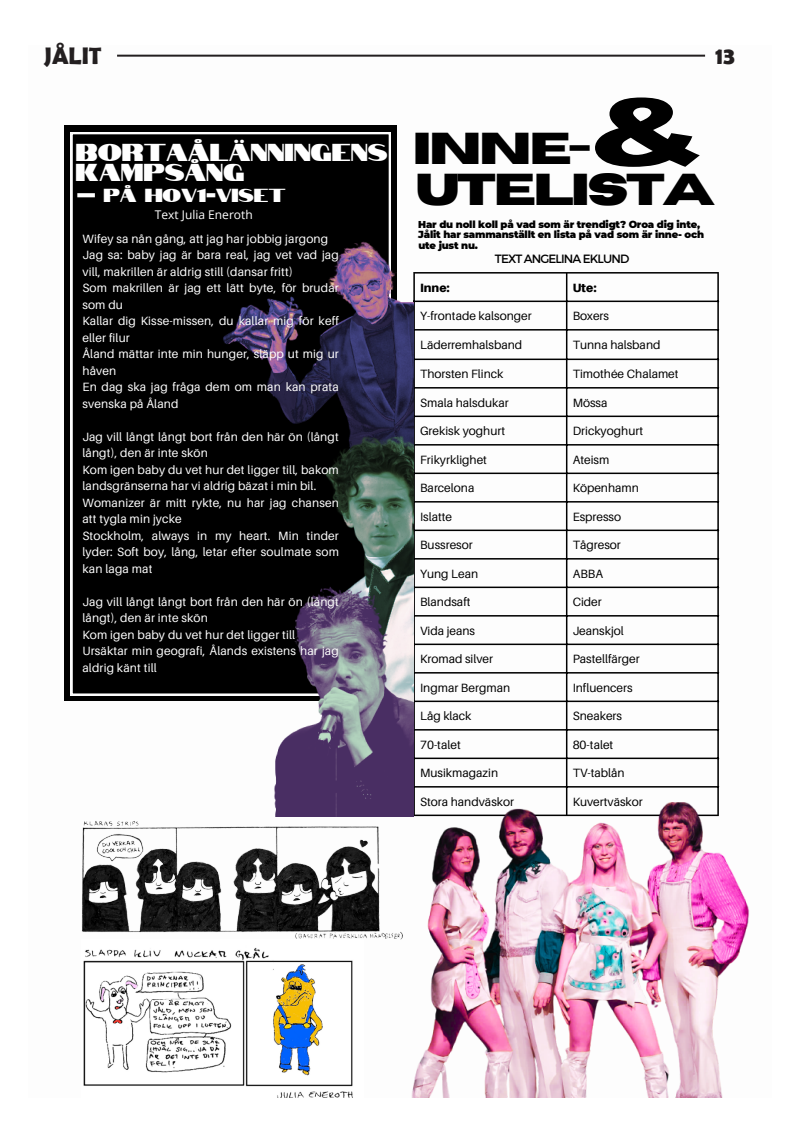
<style>
.page{position:relative;width:794px;height:1134px;background:#fff}
.page>*{position:absolute;margin:0;border:0;box-sizing:border-box;transform-origin:0 0}
.t1{font:700 44.5px "Horizon";letter-spacing:-.07em;color:#000}
.t2{font:24.4px/20.2px "Notable";letter-spacing:-.005em;color:#fff}
.t3{font:700 24px "Berlin Sans FB Demi";color:#231f20}
.t4{font:18.8px "Notable";letter-spacing:-.005em;color:#fff}
.t5{font:12px/16.5px "Aileron";letter-spacing:.01em;color:#fff}
.t6{font:12px "Aileron";color:#000}
.t7{font:12px "Montserrat";letter-spacing:-.07em;color:#000}
.t8{font:900 12px "Aileron";color:#000}
.t9{font:900 10px/10.5px "Montserrat";letter-spacing:-.02em;color:#000}
.s1{font-family:"Open Sans"}
</style>
<div class="page">
<div style="left:64px;top:126px;width:332px;height:575px;background:#000"></div>
<img style="left:83px;top:947px;width:270px;height:151px">
<hr style="left:413px;top:274px;width:2px;height:540px;background:#000">
<hr style="left:566px;top:274px;width:1px;height:540px;background:#000">
<hr style="left:717px;top:274px;width:2px;height:540px;background:#000">
<hr style="left:413px;top:272px;width:306px;height:2px;background:#000">
<hr style="left:413px;top:301px;width:306px;height:1px;background:#000">
<hr style="left:413px;top:329px;width:306px;height:2px;background:#000">
<hr style="left:413px;top:359px;width:306px;height:1px;background:#000">
<hr style="left:413px;top:387px;width:306px;height:2px;background:#000">
<hr style="left:413px;top:416px;width:306px;height:1px;background:#000">
<hr style="left:413px;top:444px;width:306px;height:2px;background:#000">
<hr style="left:413px;top:473px;width:306px;height:1px;background:#000">
<hr style="left:413px;top:501px;width:306px;height:2px;background:#000">
<hr style="left:413px;top:530px;width:306px;height:1px;background:#000">
<hr style="left:413px;top:558px;width:306px;height:2px;background:#000">
<hr style="left:413px;top:587px;width:306px;height:1px;background:#000">
<hr style="left:413px;top:615px;width:306px;height:2px;background:#000">
<hr style="left:413px;top:644px;width:306px;height:1px;background:#000">
<hr style="left:413px;top:672px;width:306px;height:2px;background:#000">
<hr style="left:413px;top:701px;width:306px;height:1px;background:#000">
<hr style="left:413px;top:729px;width:306px;height:2px;background:#000">
<hr style="left:413px;top:758px;width:306px;height:1px;background:#000">
<hr style="left:413px;top:786px;width:306px;height:1px;background:#000">
<img style="left:407px;top:802px;width:343px;height:296px">
<svg style="left:71px;top:132px;width:320px;height:563px"></svg>
<img style="left:175px;top:239px;width:239px;height:167px">
<img style="left:160px;top:406px;width:254px;height:300px">
<img style="left:81px;top:816px;width:326px;height:124px">
<img style="left:261px;top:575px;width:152px;height:241px">
<hr style="left:117px;top:55px;width:588px;height:2px;background:#231f20">
<p class="t3" style="left:44px;top:42px;width:59px">JÅLIT</p>
<p class="t3" style="left:715px;top:42px;width:21px">13</p>
<p class="t2" style="left:76px;top:142px;width:313px">BORTAÅLÄNNINGENS<br>KAMPSÅNG</p>
<p class="t4" style="left:77px;top:185px;width:210px">– PÅ HOV1-VISET</p>
<p class="t5" style="left:82px;top:204px;width:247px;line-height:23.4px;text-align:center"><span class="s1">Text Julia Eneroth<br></span>Wifey sa nån gång, att jag har jobbig jargong</p>
<p class="t5" style="left:82px;top:247px;width:258px">Jag sa: baby jag är bara real, jag vet vad jag vill, makrillen är aldrig still (dansar fritt)<br>Som makrillen är jag ett lätt byte, för brudar som du<br>Kallar dig Kisse-missen, du kallar mig för keff eller filur<br>Åland mättar inte min hunger, släpp ut mig ur håven<br>En dag ska jag fråga dem om man kan prata svenska på Åland</p>
<p class="t5" style="left:82px;top:428px;width:258px">Jag vill långt långt bort från den här ön (långt långt), den är inte skön<br>Kom igen baby du vet hur det ligger till, bakom landsgränserna har vi aldrig bäzat i min bil.<br>Womanizer är mitt rykte, nu har jag chansen att tygla min jycke<br>Stockholm, always in my heart. Min tinder lyder: Soft boy, lång, letar efter soulmate som kan laga mat</p>
<p class="t5" style="left:82px;top:593px;width:258px">Jag vill långt långt bort från den här ön (långt långt), den är inte skön<br>Kom igen baby du vet hur det ligger till Ursäktar min geografi, Ålands existens har jag aldrig känt till</p>
<p class="t1" style="left:416px;top:162px;width:301px">UTELIS<sup>&amp;</sup>TA</p>
<p class="t1" style="left:412px;top:120px;width:180px">INNE-</p>
<p class="t9" style="left:418px;top:218px;width:287px">Har du noll koll på vad som är trendigt? Oroa dig inte,<br>Jålit har sammanställt en lista på vad som är inne- och ute just nu.</p>
<p class="t7" style="left:495px;top:251px;width:136px">TEXT ANGELINA EKLUND</p>
<p class="t8" style="left:420px;top:280px;width:31px">Inne:</p>
<p class="t8" style="left:572px;top:280px;width:25px">Ute:</p>
<p class="t6" style="left:420px;top:309px;width:113px">Y-frontade kalsonger</p>
<p class="t6" style="left:572px;top:309px;width:38px">Boxers</p>
<p class="t6" style="left:420px;top:339px;width:104px">Läderremhalsband</p>
<p class="t6" style="left:572px;top:339px;width:89px">Tunna halsband</p>
<p class="t6" style="left:420px;top:367px;width:85px">Thorsten Flinck</p>
<p class="t6" style="left:572px;top:367px;width:107px">Timothée Chalamet</p>
<p class="t6" style="left:420px;top:396px;width:90px">Smala halsdukar</p>
<p class="t6" style="left:572px;top:396px;width:36px">Mössa</p>
<p class="t6" style="left:420px;top:424px;width:87px">Grekisk yoghurt</p>
<p class="t6" style="left:572px;top:424px;width:72px">Drickyoghurt</p>
<p class="t6" style="left:420px;top:453px;width:68px">Frikyrklighet</p>
<p class="t6" style="left:572px;top:453px;width:38px">Ateism</p>
<p class="t6" style="left:420px;top:481px;width:56px">Barcelona</p>
<p class="t6" style="left:572px;top:481px;width:68px">Köpenhamn</p>
<p class="t6" style="left:420px;top:510px;width:34px">Islatte</p>
<p class="t6" style="left:572px;top:510px;width:50px">Espresso</p>
<p class="t6" style="left:420px;top:538px;width:54px">Bussresor</p>
<p class="t6" style="left:572px;top:538px;width:50px">Tågresor</p>
<p class="t6" style="left:420px;top:567px;width:60px">Yung Lean</p>
<p class="t6" style="left:572px;top:567px;width:32px">ABBA</p>
<p class="t6" style="left:420px;top:595px;width:52px">Blandsaft</p>
<p class="t6" style="left:572px;top:595px;width:31px">Cider</p>
<p class="t6" style="left:420px;top:624px;width:57px">Vida jeans</p>
<p class="t6" style="left:572px;top:624px;width:53px">Jeanskjol</p>
<p class="t6" style="left:420px;top:652px;width:74px">Kromad silver</p>
<p class="t6" style="left:572px;top:652px;width:69px">Pastellfärger</p>
<p class="t6" style="left:420px;top:681px;width:92px">Ingmar Bergman</p>
<p class="t6" style="left:572px;top:681px;width:61px">Influencers</p>
<p class="t6" style="left:420px;top:709px;width:53px">Låg klack</p>
<p class="t6" style="left:572px;top:709px;width:51px">Sneakers</p>
<p class="t6" style="left:420px;top:738px;width:42px">70-talet</p>
<p class="t6" style="left:572px;top:738px;width:42px">80-talet</p>
<p class="t6" style="left:420px;top:766px;width:80px">Musikmagazin</p>
<p class="t6" style="left:572px;top:766px;width:54px">TV-tablån</p>
<p class="t6" style="left:420px;top:795px;width:95px">Stora handväskor</p>
<p class="t6" style="left:572px;top:795px;width:72px">Kuvertväskor</p>
</div>
